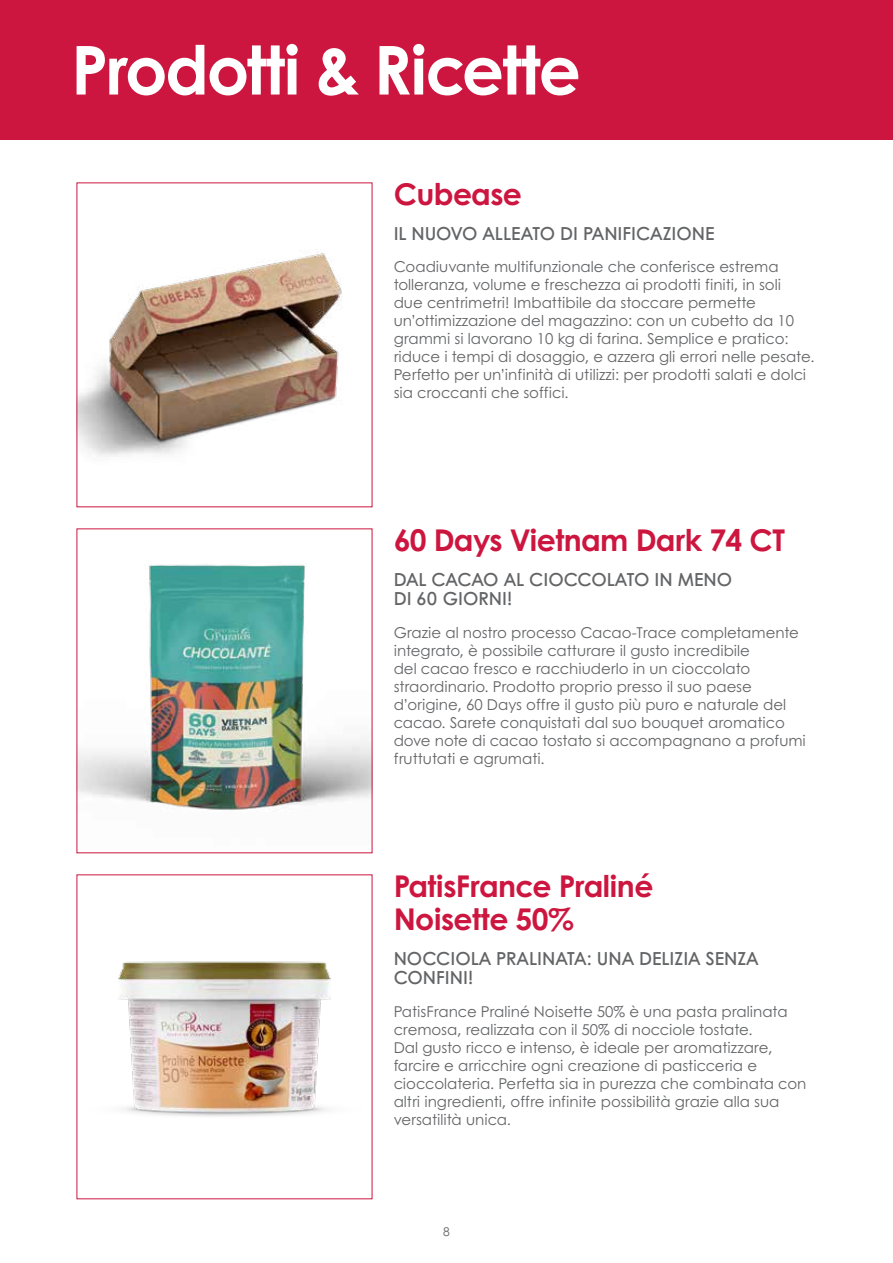
<style>
.page{position:relative;width:893px;height:1263px;background:#fff}
.page>*{position:absolute;margin:0;border:0;box-sizing:border-box;transform-origin:0 0}
.t1{font:700 67.5px "Century Gothic";letter-spacing:-.03em;color:#fff}
.t2{font:700 30px/33px "Century Gothic";letter-spacing:-.02em;color:#cd163f}
.t3{font:600 18px/19.5px "Century Gothic";color:#636466}
.t4{font:15px/18px "Century Gothic";color:#636466}
.t5{font:12px "Century Gothic";color:#636466}
</style>
<div class="page">
<div style="left:0;top:0;width:893px;height:140px;background:#cd163f"></div>
<img style="left:79px;top:253px;width:264px;height:204px">
<img style="left:79px;top:564px;width:291px;height:246px">
<img style="left:118px;top:961px;width:213px;height:156px">
<h1 class="t1" style="left:71px;top:25px;width:511px">Prodotti &amp; Ricette</h1>
<h2 class="t2" style="left:394px;top:177px;width:130px">Cubease</h2>
<p class="t3" style="left:394px;top:223px;width:322px">IL NUOVO ALLEATO DI PANIFICAZIONE</p>
<p class="t4" style="left:394px;top:258px;width:422px">Coadiuvante multifunzionale che conferisce estrema tolleranza, volume e freschezza ai prodotti finiti, in soli<br>due centrimetri! Imbattibile da stoccare permette un’ottimizzazione del magazzino: con un cubetto da 10 grammi si lavorano 10 kg di farina. Semplice e pratico: riduce i tempi di dosaggio, e azzera gli errori nelle pesate.<br>Perfetto per un’infinità di utilizzi: per prodotti salati e dolci sia croccanti che soffici.</p>
<h2 class="t2" style="left:394px;top:523px;width:393px">60 Days Vietnam Dark 74 CT</h2>
<p class="t3" style="left:394px;top:569px;width:340px">DAL CACAO AL CIOCCOLATO IN MENO<br>DI 60 GIORNI!</p>
<p class="t4" style="left:394px;top:623px;width:414px">Grazie al nostro processo Cacao-Trace completamente integrato, è possibile catturare il gusto incredibile<br>del cacao fresco e racchiuderlo in un cioccolato straordinario. Prodotto proprio presso il suo paese d’origine, 60 Days offre il gusto più puro e naturale del cacao. Sarete conquistati dal suo bouquet aromatico dove note di cacao tostato si accompagnano a profumi fruttutati e agrumati.</p>
<h2 class="t2" style="left:394px;top:868px;width:261px">PatisFrance Praliné<br>Noisette 50%</h2>
<p class="t3" style="left:394px;top:948px;width:367px">NOCCIOLA PRALINATA: UNA DELIZIA SENZA<br>CONFINI!</p>
<p class="t4" style="left:394px;top:1002px;width:414px">PatisFrance Praliné Noisette 50% è una pasta pralinata cremosa, realizzata con il 50% di nocciole tostate.<br>Dal gusto ricco e intenso, è ideale per aromatizzare, farcire e arricchire ogni creazione di pasticceria e cioccolateria. Perfetta sia in purezza che combinata con altri ingredienti, offre infinite possibilità grazie alla sua versatilità unica.</p>
<p class="t5" style="left:443px;top:1223px;width:8px">8</p>
</div>
